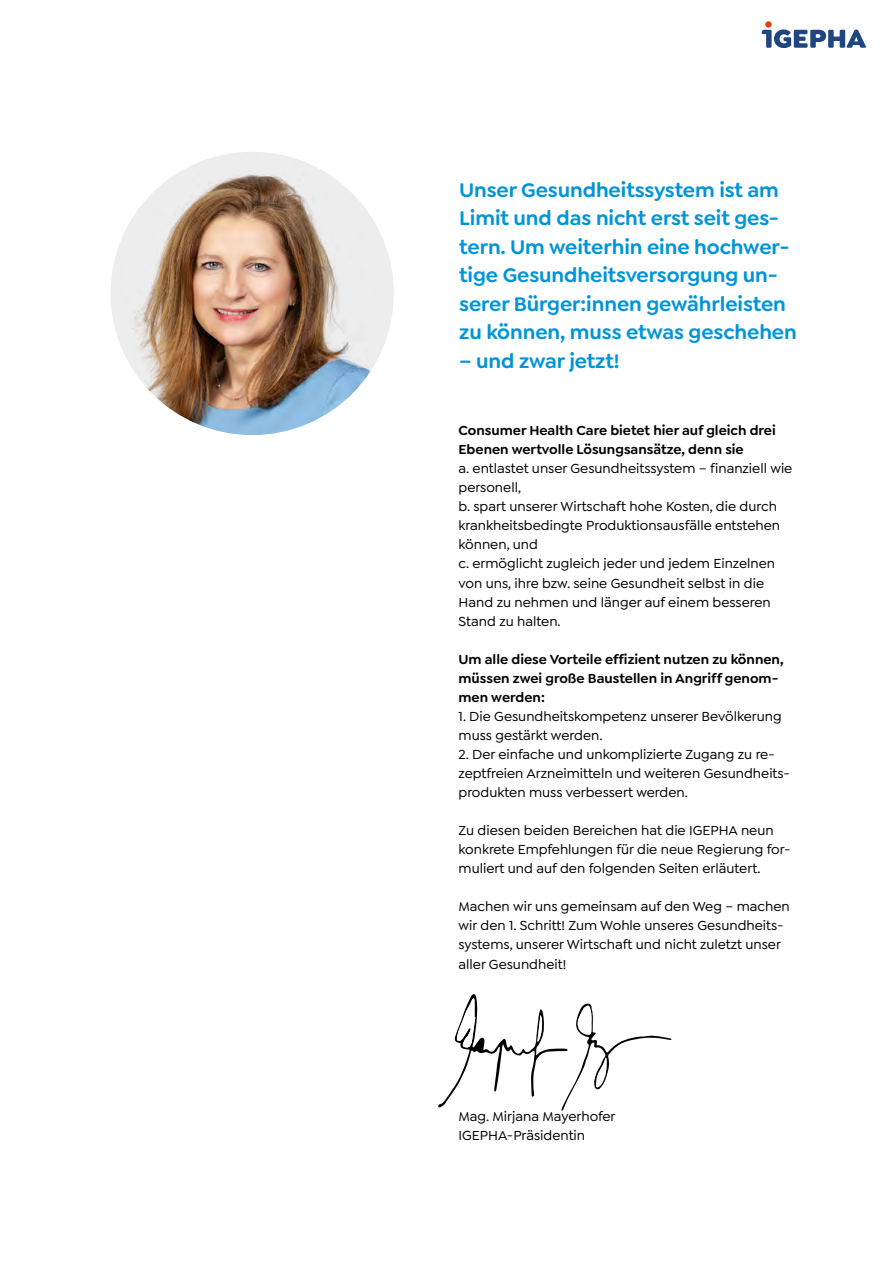
<style>
.page{position:relative;width:893px;height:1263px;background:#fff}
.page>*{position:absolute;margin:0;border:0;box-sizing:border-box;transform-origin:0 0}
.t1{font:600 21px/28.5px "Goldplay";letter-spacing:-.005em;color:#0095d8}
.t2{font:500 13.95px/19px "Goldplay";color:#000}
.t3{font:600 13.95px/19px "Goldplay";color:#000}
</style>
<div class="page">
<svg style="left:761px;top:29px;width:105px;height:19px"></svg>
<svg style="left:765px;top:21px;width:7px;height:7px"></svg>
<img style="left:111px;top:152px;width:283px;height:283px;border-radius:142px">
<svg style="left:438px;top:994px;width:234px;height:116px"></svg>
<h1 class="t1" style="left:459px;top:175px;width:339px">Unser Gesundheitssystem ist am Limit und das nicht erst seit ges&shy;tern. Um weiterhin eine hochwer&shy;tige Gesundheitsversorgung un&shy;serer Bürger:innen gewährleisten zu können, muss etwas geschehen</h1>
<h1 class="t1" style="left:459px;top:346px;width:162px">– und zwar jetzt!</h1>
<p class="t3" style="left:459px;top:421px;width:319px">Consumer Health Care bietet hier auf gleich drei<br>Ebenen wertvolle Lösungsansätze, denn sie</p>
<p class="t2" style="left:459px;top:459px;width:335px">a. entlastet unser Gesundheitssystem – finanziell wie personell,<br>b. spart unserer Wirtschaft hohe Kosten, die durch krankheitsbedingte Produktionsausfälle entstehen können, und<br>c. ermöglicht zugleich jeder und jedem Einzelnen von uns, ihre bzw. seine Gesundheit selbst in die Hand zu nehmen und länger auf einem besseren Stand zu halten.</p>
<p class="t3" style="left:459px;top:649px;width:327px">Um alle diese Vorteile effizient nutzen zu können, müssen zwei große Baustellen in Angriff genom&shy;men werden:</p>
<p class="t2" style="left:459px;top:707px;width:325px">1. Die Gesundheitskompetenz unserer Bevölkerung muss gestärkt werden.</p>
<p class="t2" style="left:459px;top:745px;width:333px">2. Der einfache und unkomplizierte Zugang zu re&shy;zeptfreien Arzneimitteln und weiteren Gesundheits&shy;produkten muss verbessert werden.</p>
<p class="t2" style="left:459px;top:821px;width:333px">Zu diesen beiden Bereichen hat die IGEPHA neun konkrete Empfehlungen für die neue Regierung for&shy;muliert und auf den folgenden Seiten erläutert.</p>
<p class="t2" style="left:459px;top:897px;width:333px">Machen wir uns gemeinsam auf den Weg – machen wir den 1. Schritt! Zum Wohle unseres Gesundheits&shy;systems, unserer Wirtschaft und nicht zuletzt unser aller Gesundheit!</p>
<p class="t2" style="left:459px;top:1107px;width:158px">Mag. Mirjana Mayerhofer<br>IGEPHA-Präsidentin</p>
</div>
